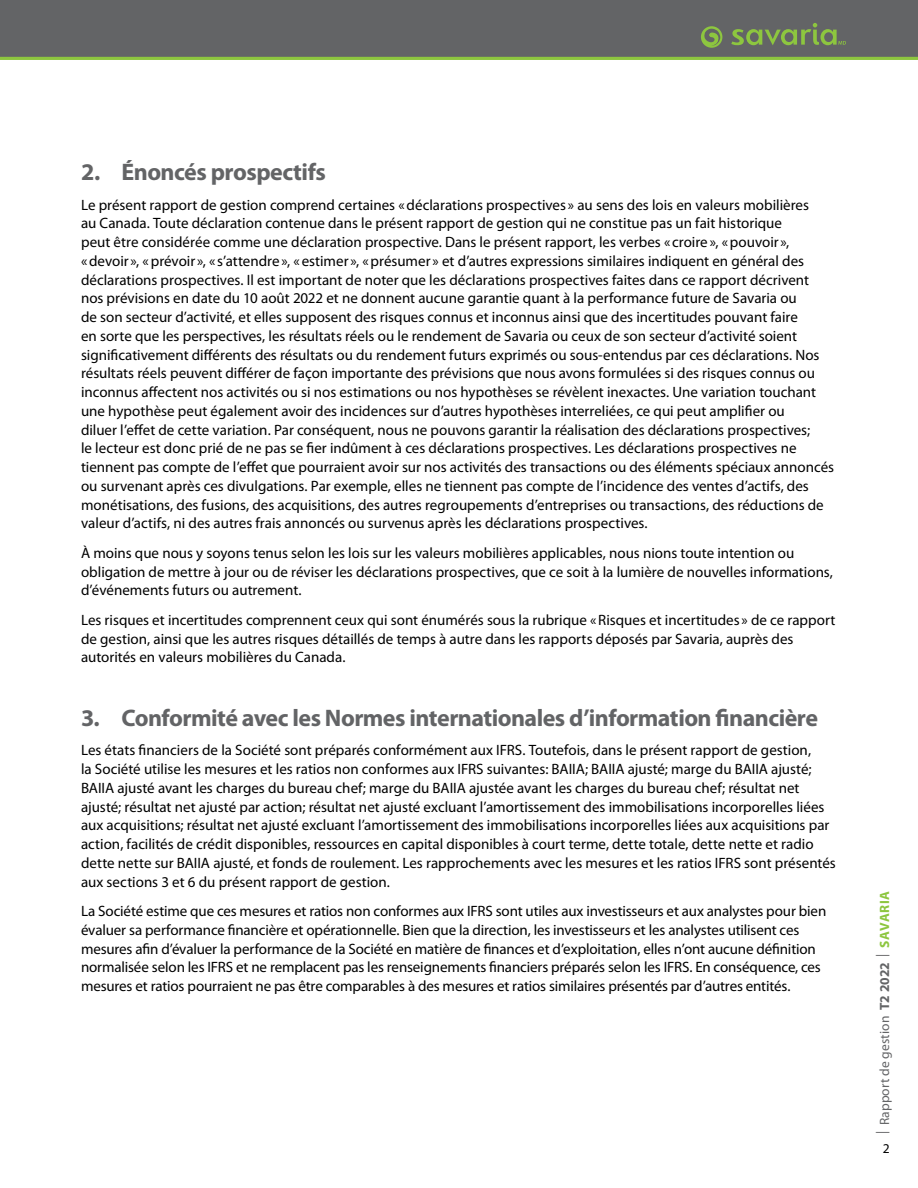
<style>
.page{position:relative;width:918px;height:1188px;background:#fff}
.page>*{position:absolute;margin:0;border:0;box-sizing:border-box;transform-origin:0 0}
.Subhead_1{font:700 24px "Myriad Pro";letter-spacing:-.025em;color:#636466}
.body{font:15px/18.8px "Myriad Pro";color:#000}
.body_no_indent{font:15px/18.8px "Myriad Pro";letter-spacing:-.005em;color:#000}
.t1{font:13.5px "Myriad Pro";letter-spacing:.005em;color:#636466}
.t2{font:13.5px "Myriad Pro";color:#000}
.s1{font-weight:700}
.s2{font-weight:700;color:#8dc63f}
</style>
<div class="page">
<div style="left:0;top:0;width:918px;height:58px;background:#636466"></div>
<hr style="left:0;top:57px;width:918px;height:3px;background:#8dc63f">
<svg style="left:701px;top:26px;width:21px;height:22px"></svg>
<svg style="left:731px;top:23px;width:115px;height:22px"></svg>
<p class="Subhead_1" style="left:81px;top:156px;width:246px">2. Énoncés prospectifs</p>
<p class="body" style="left:81px;top:195px;width:755px">Le présent rapport de gestion comprend certaines «déclarations prospectives » au sens des lois en valeurs mobilières<br>au Canada. Toute déclaration contenue dans le présent rapport de gestion qui ne constitue pas un fait historique<br>peut être considérée comme une déclaration prospective. Dans le présent rapport, les verbes « croire », «pouvoir », «devoir », «prévoir », « s’attendre», «estimer », «présumer » et d’autres expressions similaires indiquent en général des déclarations prospectives. Il est important de noter que les déclarations prospectives faites dans ce rapport décrivent nos prévisions en date du 10 août 2022 et ne donnent aucune garantie quant à la performance future de Savaria ou<br>de son secteur d’activité, et elles supposent des risques connus et inconnus ainsi que des incertitudes pouvant faire<br>en sorte que les perspectives, les résultats réels ou le rendement de Savaria ou ceux de son secteur d’activité soient significativement différents des résultats ou du rendement futurs exprimés ou sous-entendus par ces déclarations. Nos résultats réels peuvent différer de façon importante des prévisions que nous avons formulées si des risques connus ou inconnus affectent nos activités ou si nos estimations ou nos hypothèses se révèlent inexactes. Une variation touchant une hypothèse peut également avoir des incidences sur d’autres hypothèses interreliées, ce qui peut amplifier ou<br>diluer l’effet de cette variation. Par conséquent, nous ne pouvons garantir la réalisation des déclarations prospectives;<br>le lecteur est donc prié de ne pas se fier indûment à ces déclarations prospectives. Les déclarations prospectives ne tiennent pas compte de l’effet que pourraient avoir sur nos activités des transactions ou des éléments spéciaux annoncés ou survenant après ces divulgations. Par exemple, elles ne tiennent pas compte de l’incidence des ventes d’actifs, des monétisations, des fusions, des acquisitions, des autres regroupements d’entreprises ou transactions, des réductions de valeur d’actifs, ni des autres frais annoncés ou survenus après les déclarations prospectives.</p>
<p class="body" style="left:81px;top:543px;width:754px">À moins que nous y soyons tenus selon les lois sur les valeurs mobilières applicables, nous nions toute intention ou obligation de mettre à jour ou de réviser les déclarations prospectives, que ce soit à la lumière de nouvelles informations, d’événements futurs ou autrement.</p>
<p class="body" style="left:81px;top:610px;width:756px">Les risques et incertitudes comprennent ceux qui sont énumérés sous la rubrique «Risques et incertitudes » de ce rapport de gestion, ainsi que les autres risques détaillés de temps à autre dans les rapports déposés par Savaria, auprès des autorités en valeurs mobilières du Canada.</p>
<p class="Subhead_1" style="left:81px;top:702px;width:739px">3. Conformité avec les Normes internationales d’information financière</p>
<p class="body_no_indent" style="left:81px;top:741px;width:756px">Les états financiers de la Société sont préparés conformément aux IFRS. Toutefois, dans le présent rapport de gestion,<br>la Société utilise les mesures et les ratios non conformes aux IFRS suivantes: BAIIA; BAIIA ajusté; marge du BAIIA ajusté; BAIIA ajusté avant les charges du bureau chef; marge du BAIIA ajustée avant les charges du bureau chef; résultat net ajusté; résultat net ajusté par action; résultat net ajusté excluant l’amortissement des immobilisations incorporelles liées aux acquisitions; résultat net ajusté excluant l’amortissement des immobilisations incorporelles liées aux acquisitions par action, facilités de crédit disponibles, ressources en capital disponibles à court terme, dette totale, dette nette et radio dette nette sur BAIIA ajusté, et fonds de roulement. Les rapprochements avec les mesures et les ratios IFRS sont présentés aux sections 3 et 6 du présent rapport de gestion.</p>
<p class="body_no_indent" style="left:81px;top:901px;width:747px">La Société estime que ces mesures et ratios non conformes aux IFRS sont utiles aux investisseurs et aux analystes pour bien évaluer sa performance financière et opérationnelle. Bien que la direction, les investisseurs et les analystes utilisent ces mesures afin d’évaluer la performance de la Société en matière de finances et d’exploitation, elles n’ont aucune définition normalisée selon les IFRS et ne remplacent pas les renseignements financiers préparés selon les IFRS. En conséquence, ces mesures et ratios pourraient ne pas être comparables à des mesures et ratios similaires présentés par d’autres entités.</p>
<p class="t1" style="left:876px;top:1134px;width:245px;rotate:-90deg">| Rapport de gestion <span class="s1">T2 2022</span> | <span class="s2">SAVARIA</span></p>
<p class="t2" style="left:883px;top:1140px;width:8px">2</p>
</div>
